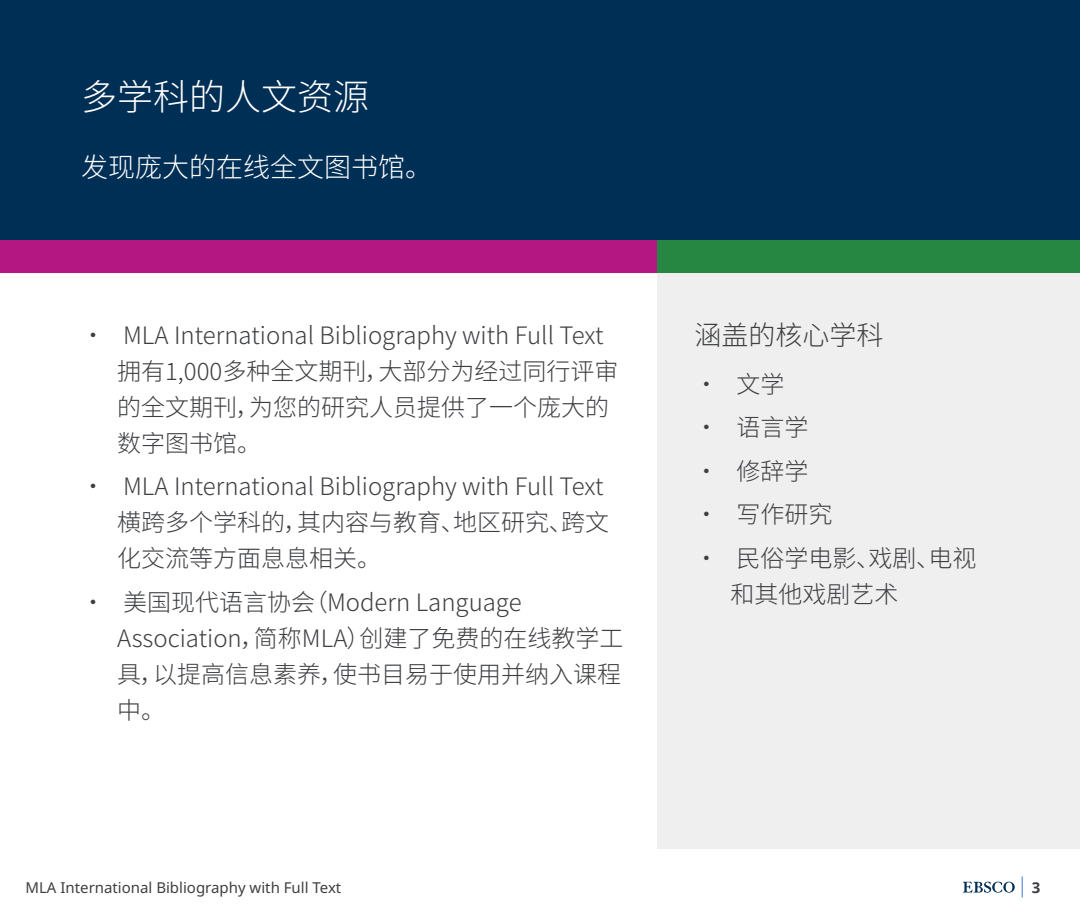
<style>
.page{position:relative;width:1080px;height:918px;background:#fff}
.page>*{position:absolute;margin:0;border:0;box-sizing:border-box;transform-origin:0 0}
.t1{font:300 36px "Source Han Sans CN";color:#fff}
.t2{font:300 27px "Source Han Sans CN";color:#fff}
.t3{font:300 27px "Source Han Sans CN";color:#3d3f42}
.t4{font:300 24px/36px "Source Han Sans CN";color:#3d3f42}
.t5{font:15px "Noto Sans";color:#3d3f42}
.t6{font:700 15px "Open Sans";color:#3d3f42}
</style>
<div class="page">
<svg style="left:1022px;top:876px;width:1px;height:21px"></svg>
<svg style="left:963px;top:882px;width:52px;height:11px"></svg>
<div style="left:657px;top:0;width:423px;height:849px;background:#efefef"></div>
<div style="left:0;top:0;width:1080px;height:263px;background:#002f56"></div>
<div style="left:0;top:240px;width:681px;height:33px;background:#b41782"></div>
<div style="left:657px;top:240px;width:423px;height:33px;background:#268742"></div>
<h1 class="t1" style="left:81px;top:76px;width:289px">多学科的人文资源</h1>
<p class="t2" style="left:81px;top:152px;width:353px">发现庞大的在线全文图书馆。</p>
<p class="t4" style="left:117px;top:318px;width:503px;text-indent:-36px">• MLA International Bibliography with Full Text拥有1,000多种全文期刊，大部分为经过同行评审的全文期刊，为您的研究人员提供了一个庞大的数字图书馆。</p>
<p class="t4" style="left:117px;top:469px;width:493px;text-indent:-36px">• MLA International Bibliography with Full Text横跨多个学科的，其内容与教育、地区研究、跨文化交流等方面息息相关。</p>
<p class="t4" style="left:117px;top:585px;width:508px;text-indent:-36px">• 美国现代语言协会（Modern Language<br>Association，简称MLA）创建了免费的在线教学工具，以提高信息素养，使书目易于使用并纳入课程中。</p>
<p class="t3" style="left:694px;top:320px;width:190px">涵盖的核心学科</p>
<p class="t4" style="left:694px;top:366px;width:91px">• 文学</p>
<p class="t4" style="left:694px;top:410px;width:115px">• 语言学</p>
<p class="t4" style="left:694px;top:453px;width:115px">• 修辞学</p>
<p class="t4" style="left:694px;top:497px;width:139px">• 写作研究</p>
<p class="t4" style="left:730px;top:540px;width:247px;text-indent:-36px">• 民俗学电影、戏剧、电视和其他戏剧艺术</p>
<p class="t5" style="left:26px;top:877px;width:317px">MLA International Bibliography with Full Text</p>
<p class="t6" style="left:1032px;top:877px;width:10px">3</p>
</div>
